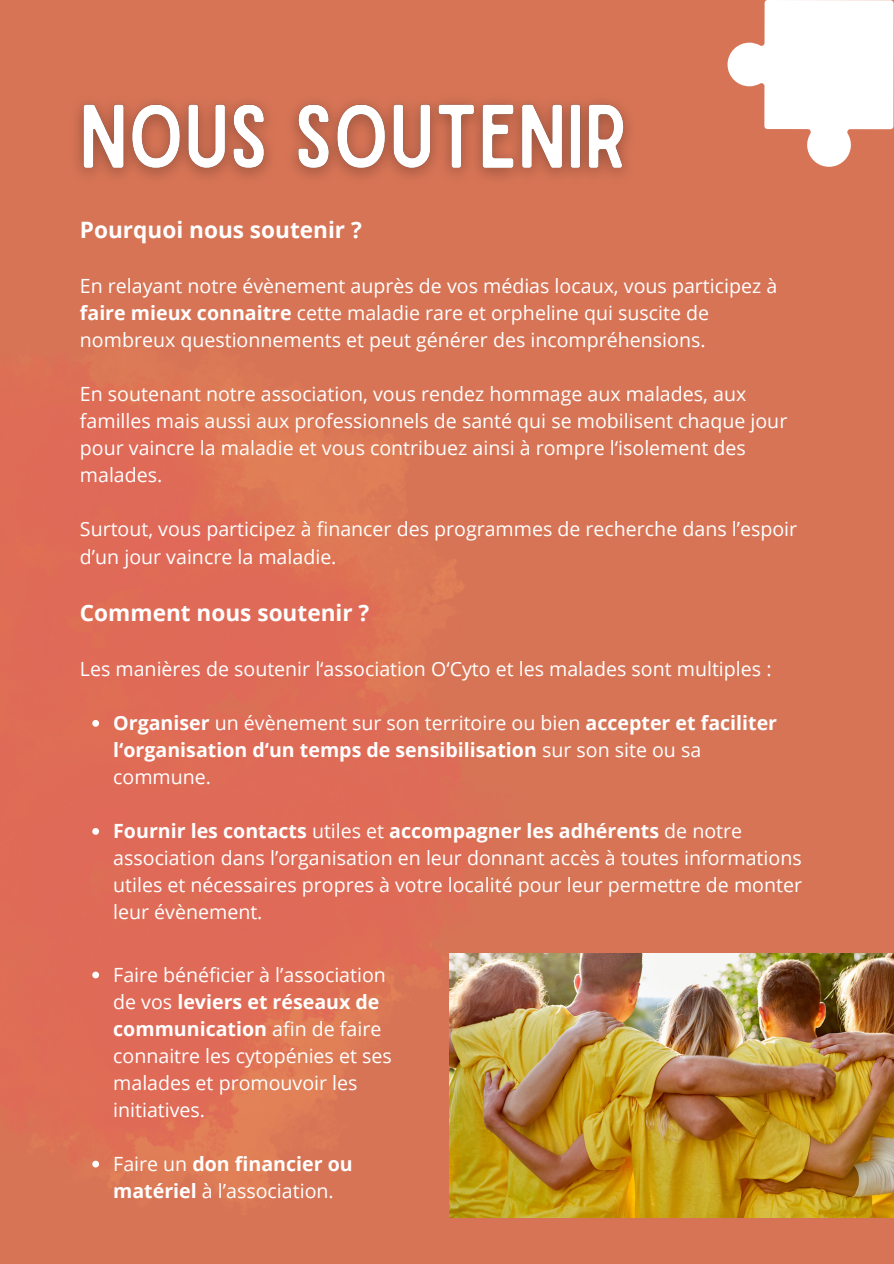
<style>
.page{position:relative;width:894px;height:1264px;background:#fff}
.page>*{position:absolute;margin:0;border:0;box-sizing:border-box;transform-origin:0 0}
.t1{font:700 22.65px "Open Sans";color:#fff}
.t2{font:19.65px/27px "Open Sans";color:#fff}
.t3{font:700 19.65px/27px "Open Sans";color:#fff}
.s1{font-weight:700}
.s2{font-weight:400}
</style>
<div class="page">
<div style="left:0;top:0;width:893px;height:1263px;background:#d77456"></div>
<img style="left:1px;top:395px;width:617px;height:823px">
<img style="left:449px;top:953px;width:444px;height:264px">
<svg style="left:727px;top:0;width:166px;height:167px"></svg>
<svg style="left:92px;top:720px;width:7px;height:6px"></svg>
<svg style="left:92px;top:828px;width:7px;height:6px"></svg>
<img style="left:77px;top:101px;width:553px;height:77px">
<svg style="left:92px;top:971px;width:7px;height:7px"></svg>
<svg style="left:92px;top:1160px;width:7px;height:7px"></svg>
<p class="t1" style="left:80px;top:214px;width:283px">Pourquoi nous soutenir ?</p>
<p class="t2" style="left:80px;top:272px;width:698px">En relayant notre évènement auprès de vos médias locaux, vous participez à <span class="s1">faire mieux connaitre</span> cette maladie rare et orpheline qui suscite de nombreux questionnements et peut générer des incompréhensions.</p>
<p class="t2" style="left:80px;top:380px;width:708px">En soutenant notre association, vous rendez hommage aux malades, aux familles mais aussi aux professionnels de santé qui se mobilisent chaque jour pour vaincre la maladie et vous contribuez ainsi à rompre l‘isolement des malades.</p>
<p class="t2" style="left:80px;top:515px;width:718px">Surtout, vous participez à financer des programmes de recherche dans l’espoir d’un jour vaincre la maladie.</p>
<p class="t1" style="left:80px;top:596px;width:291px">Comment nous soutenir ?</p>
<p class="t2" style="left:80px;top:655px;width:693px">Les manières de soutenir l‘association O‘Cyto et les malades sont multiples :</p>
<p class="t3" style="left:113px;top:709px;width:665px">Organiser <span class="s2">un évènement sur son territoire ou bien</span> accepter et faciliter l‘organisation d‘un temps de sensibilisation <span class="s2">sur son site ou sa commune.</span></p>
<p class="t2" style="left:113px;top:817px;width:690px"><span class="s1">Fournir les contacts</span> utiles et <span class="s1">accompagner les adhérents</span> de notre association dans l’organisation en leur donnant accès à toutes informations utiles et nécessaires propres à votre localité pour leur permettre de monter leur évènement.</p>
<p class="t2" style="left:113px;top:960px;width:280px">Faire bénéficier à l’association de vos <span class="s1">leviers et réseaux de communication</span> afin de faire connaitre les cytopénies et ses malades et promouvoir les initiatives.</p>
<p class="t2" style="left:113px;top:1149px;width:241px">Faire un <span class="s1">don financier ou matériel</span> à l’association.</p>
</div>
